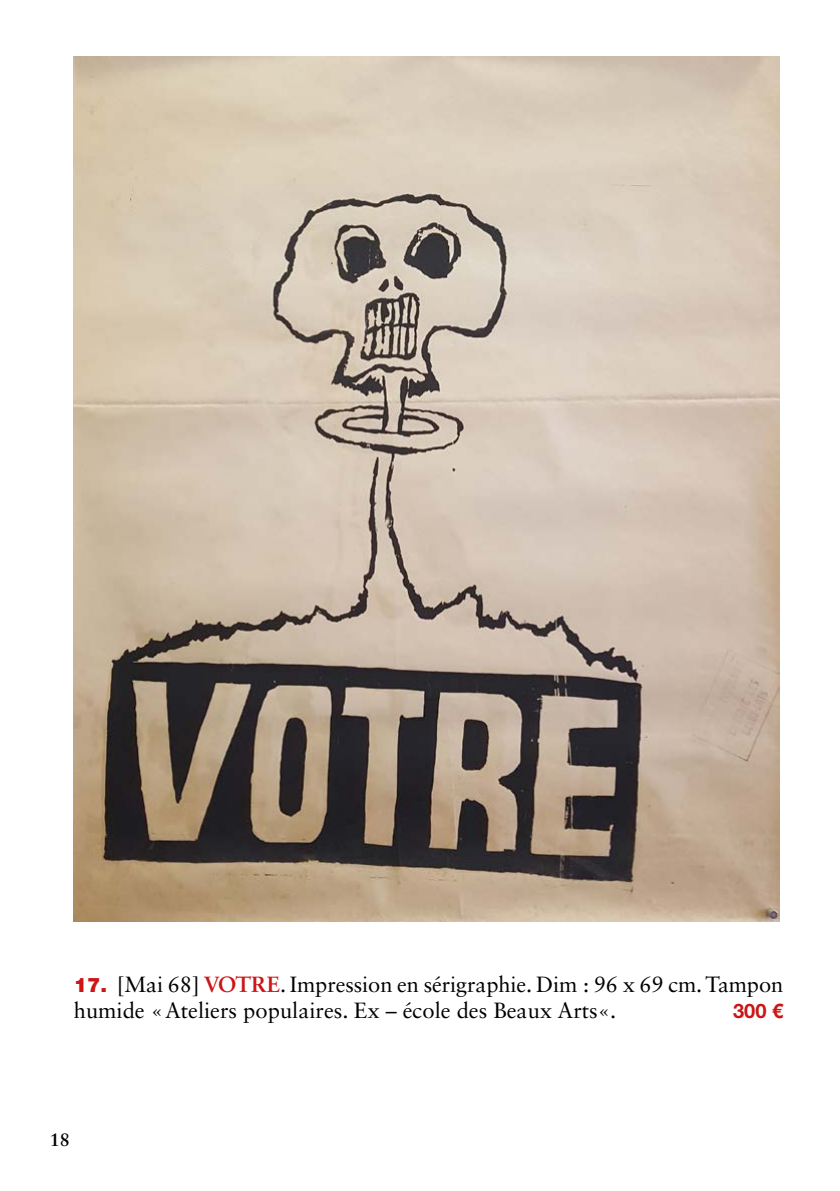
<style>
.page{position:relative;width:840px;height:1191px;background:#fff}
.page>*{position:absolute;margin:0;border:0;box-sizing:border-box;transform-origin:0 0}
.t1{font:22px/26.4px "Sabon LT Std";color:#000}
.t2{font:700 20px "Helvetica Neue LT Std";color:#cb1517}
.t3{font:700 18px "Sabon LT Std";color:#000}
.s1{font-family:"Helvetica Neue LT Std";font-weight:900;font-size:20px;color:#cb1517}
.s2{font-weight:700;color:#cb1517}
</style>
<div class="page">
<img style="left:74px;top:57px;width:705px;height:864px">
<p class="t1" style="left:74px;top:970px;width:710px"><span class="s1">17.</span> [Mai 68] <span class="s2">VOTRE</span>. Impression en sérigraphie. Dim : 96 x 69 cm. Tampon humide «Ateliers populaires. Ex – école des Beaux Arts«.</p>
<p class="t2" style="left:732px;top:998px;width:52px">300 €</p>
<p class="t3" style="left:50px;top:1128px;width:22px">18</p>
</div>
